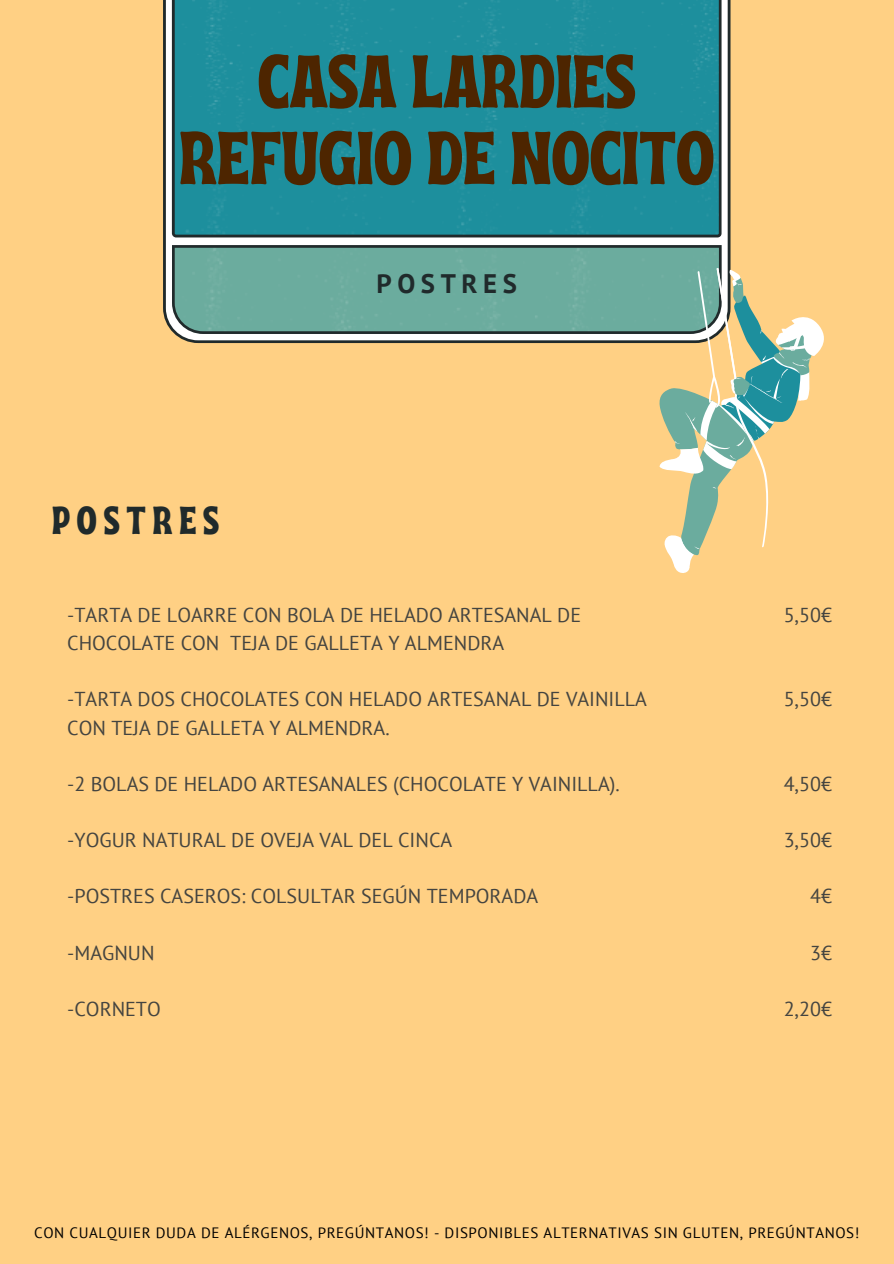
<style>
.page{position:relative;width:894px;height:1264px;background:#fff}
.page>*{position:absolute;margin:0;border:0;box-sizing:border-box;transform-origin:0 0}
.t1{font:74.55px/76.5px "Ayr Tropika Island Int";color:#4d2500;text-align:center}
.t2{font:39px "Ayr Tropika Island Int";letter-spacing:.175em;color:#202a2b}
.t3{font:700 26.7px "PT Sans";letter-spacing:.21em;color:#202a2b}
.t4{font:20.1px/28.2px "PT Sans";color:#444440}
.t5{font:15px "PT Sans";letter-spacing:.04em;color:#000}
</style>
<div class="page">
<div style="left:0;top:0;width:893px;height:1263px;background:#ffd084"></div>
<svg style="left:163px;top:0;width:567px;height:343px;background:#cdcecc"></svg>
<div style="left:172px;top:0;width:549px;height:237px;background:#1d8f9d"></div>
<svg style="left:172px;top:245px;width:549px;height:89px;background:#67a396"></svg>
<svg style="left:658px;top:268px;width:166px;height:305px"></svg>
<h1 class="t1" style="left:179px;top:36px;width:536px">CASA LARDIES<br>REFUGIO DE NOCITO</h1>
<p class="t3" style="left:376px;top:265px;width:142px">POSTRES</p>
<h4 class="t2" style="left:52px;top:483px;width:168px">POSTRES</h4>
<p class="t4" style="left:67px;top:600px;width:515px">-TARTA DE LOARRE CON BOLA DE HELADO ARTESANAL DE<br>CHOCOLATE CON TEJA DE GALLETA Y ALMENDRA</p>
<h4 class="t4" style="left:783px;top:600px;width:50px">5,50€</h4>
<h2 class="t4" style="left:67px;top:685px;width:581px">-TARTA DOS CHOCOLATES CON HELADO ARTESANAL DE VAINILLA<br>CON TEJA DE GALLETA Y ALMENDRA.</h2>
<h5 class="t4" style="left:783px;top:685px;width:50px">5,50€</h5>
<h4 class="t4" style="left:67px;top:769px;width:554px">-2 BOLAS DE HELADO ARTESANALES (CHOCOLATE Y VAINILLA).</h4>
<h4 class="t4" style="left:67px;top:825px;width:386px">-YOGUR NATURAL DE OVEJA VAL DEL CINCA</h4>
<h4 class="t4" style="left:67px;top:881px;width:472px">-POSTRES CASEROS: COLSULTAR SEGÚN TEMPORADA</h4>
<h5 class="t4" style="left:783px;top:769px;width:50px">4,50€</h5>
<h5 class="t4" style="left:783px;top:825px;width:50px">3,50€</h5>
<h5 class="t4" style="left:809px;top:881px;width:23px">4€</h5>
<h4 class="t4" style="left:67px;top:938px;width:89px">-MAGNUN</h4>
<h5 class="t4" style="left:809px;top:938px;width:23px">3€</h5>
<h4 class="t4" style="left:67px;top:994px;width:95px">-CORNETO</h4>
<h5 class="t4" style="left:783px;top:994px;width:50px">2,20€</h5>
<h3 class="t5" style="left:34px;top:1222px;width:826px">CON CUALQUIER DUDA DE ALÉRGENOS, PREGÚNTANOS! - DISPONIBLES ALTERNATIVAS SIN GLUTEN, PREGÚNTANOS!</h3>
</div>
